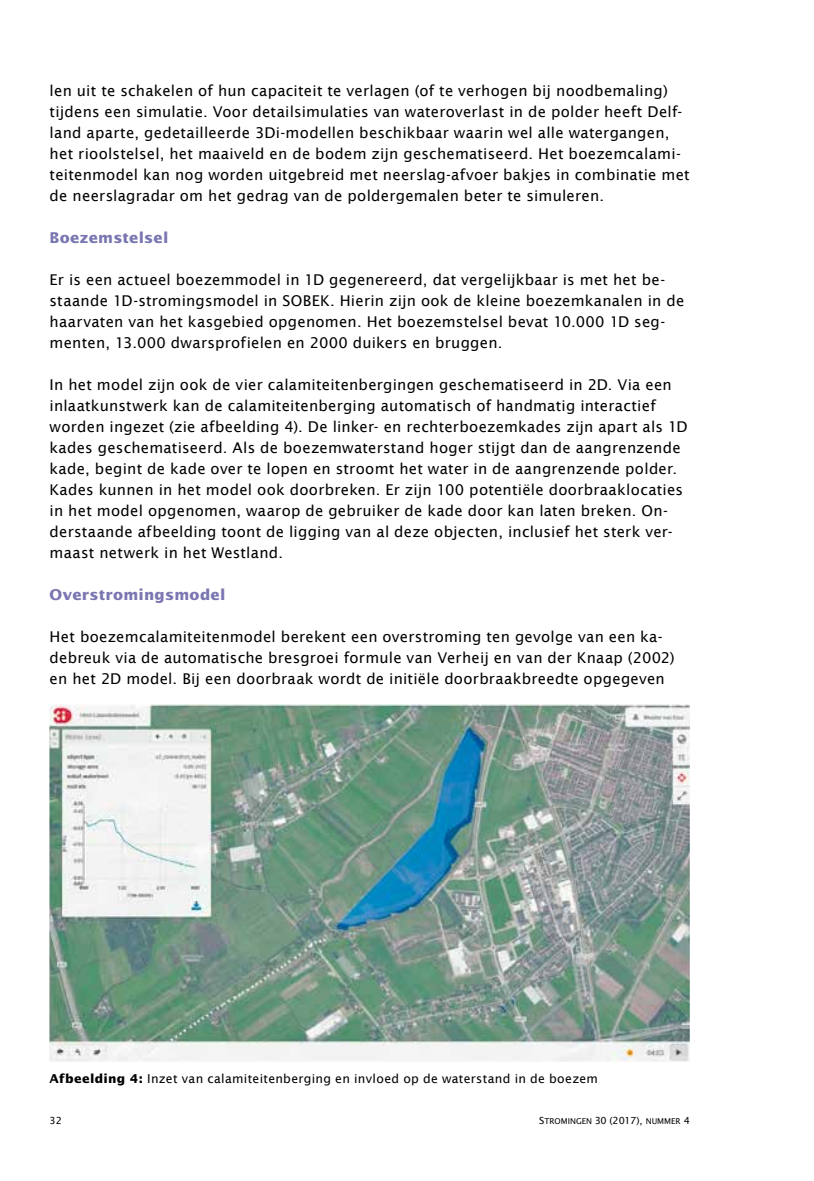
<style>
.page{position:relative;width:814px;height:1181px;background:#fff}
.page>*{position:absolute;margin:0;border:0;box-sizing:border-box;transform-origin:0 0}
.t1{font:14.88px/21px "Lucida Sans";letter-spacing:.015em;color:#000}
.t2{font:700 14.88px "Lucida Sans";letter-spacing:.015em;color:#7976b1}
.t3{font:12.25px "Lucida Sans";letter-spacing:.025em;color:#000}
.t4{font:9.8px "Lucida Sans";color:#000}
.t5{font:8.05px "Lucida Sans";color:#000}
.s1{font-weight:700}
.s2{font-size:9.8px}
</style>
<div class="page">
<img style="left:50px;top:704px;width:640px;height:357px">
<p class="t1" style="left:50px;top:80px;width:641px">len uit te schakelen of hun capaciteit te verlagen (of te verhogen bij noodbemaling) tijdens een simulatie. Voor detailsimulaties van wateroverlast in de polder heeft Delf&shy;land aparte, gedetailleerde 3Di-modellen beschikbaar waarin wel alle watergangen, het rioolstelsel, het maaiveld en de bodem zijn geschematiseerd. Het boezemcalami&shy;teitenmodel kan nog worden uitgebreid met neerslag-afvoer bakjes in combinatie met de neerslagradar om het gedrag van de poldergemalen beter te simuleren.</p>
<p class="t2" style="left:50px;top:229px;width:120px">Boezemstelsel</p>
<p class="t1" style="left:50px;top:269px;width:636px">Er is een actueel boezemmodel in 1D gegenereerd, dat vergelijkbaar is met het be&shy;staande 1D-stromingsmodel in SOBEK. Hierin zijn ook de kleine boezemkanalen in de haarvaten van het kasgebied opgenomen. Het boezemstelsel bevat 10.000 1D seg&shy;menten, 13.000 dwarsprofielen en 2000 duikers en bruggen.</p>
<p class="t1" style="left:50px;top:374px;width:639px">In het model zijn ook de vier calamiteitenbergingen geschematiseerd in 2D. Via een inlaatkunstwerk kan de calamiteitenberging automatisch of handmatig interactief worden ingezet (zie afbeelding 4). De linker- en rechterboezemkades zijn apart als 1D kades geschematiseerd. Als de boezemwaterstand hoger stijgt dan de aangrenzende kade, begint de kade over te lopen en stroomt het water in de aangrenzende polder.<br>Kades kunnen in het model ook doorbreken. Er zijn 100 potentiële doorbraaklocaties in het model opgenomen, waarop de gebruiker de kade door kan laten breken. On&shy;derstaande afbeelding toont de ligging van al deze objecten, inclusief het sterk ver&shy;maast netwerk in het Westland.</p>
<p class="t2" style="left:50px;top:586px;width:177px">Overstromingsmodel</p>
<p class="t1" style="left:50px;top:626px;width:626px">Het boezemcalamiteitenmodel berekent een overstroming ten gevolge van een ka&shy;debreuk via de automatische bresgroei formule van Verheij en van der Knaap (2002) en het 2D model. Bij een doorbraak wordt de initiële doorbraakbreedte opgegeven</p>
<p class="t3" style="left:50px;top:1071px;width:550px"><span class="s1">Afbeelding 4:</span> Inzet van calamiteitenberging en invloed op de waterstand in de boezem</p>
<p class="t4" style="left:50px;top:1115px;width:14px">32</p>
<p class="t5" style="left:539px;top:1116px;width:152px"><span class="s2">S</span>TROMINGEN <span class="s2">30 (2017),</span> NUMMER <span class="s2">4</span></p>
</div>
